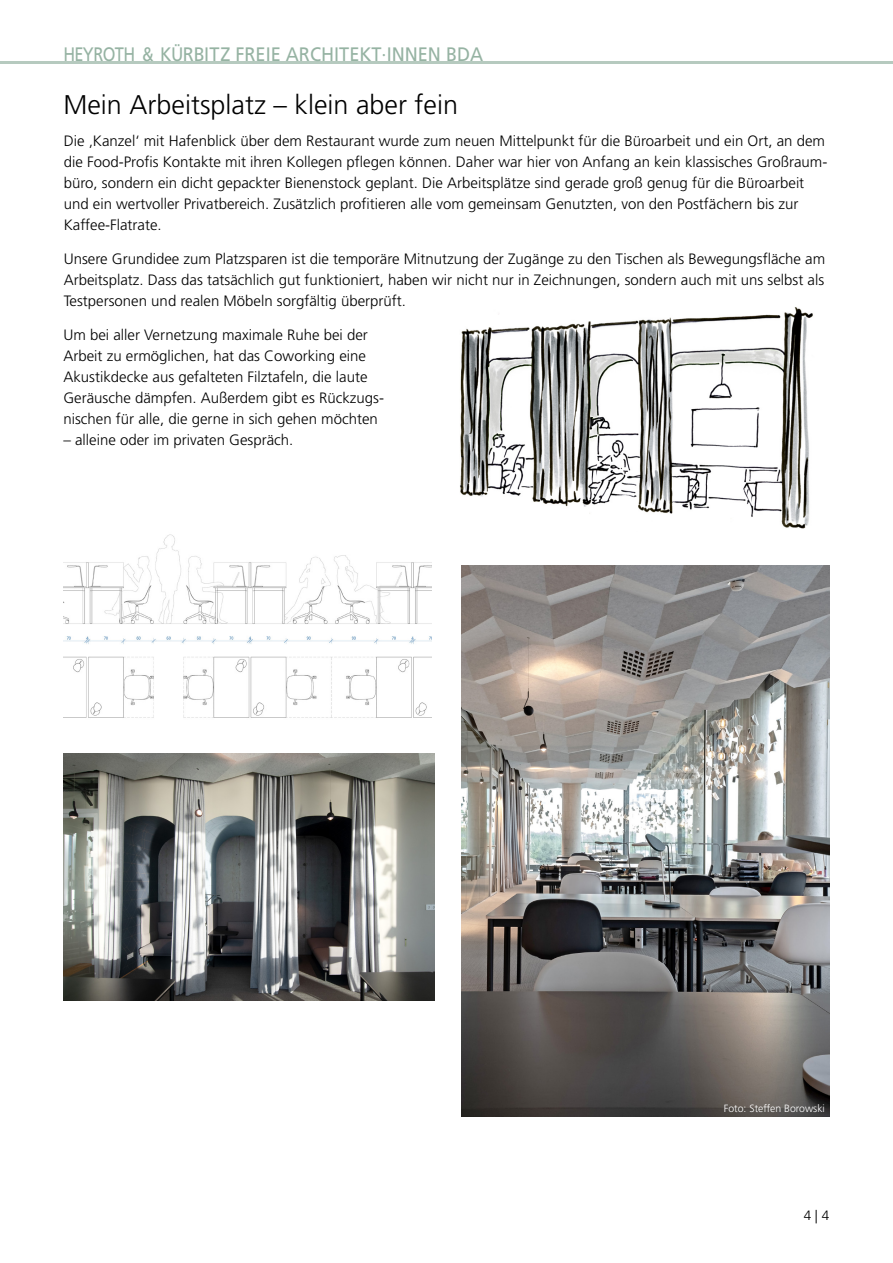
<style>
.page{position:relative;width:893px;height:1263px;background:#fff}
.page>*{position:absolute;margin:0;border:0;box-sizing:border-box;transform-origin:0 0}
.t1{font:300 27px "Frutiger LT Pro";color:#000}
.t2{font:19.5px "Frutiger LT Pro";color:#96b3a3;scale:.84 1}
.t3{font:300 15px/21px "Frutiger LT Pro";color:#000}
.t4{font:300 13.5px "Frutiger LT Pro";color:#000}
.t5{font:300 10.5px "Frutiger LT Pro";color:#fff}
</style>
<div class="page">
<hr style="left:0;top:61px;width:893px;height:3px;background:#b6cabf">
<img style="left:461px;top:565px;width:368px;height:551px">
<img style="left:64px;top:534px;width:367px;height:184px">
<img style="left:64px;top:753px;width:370px;height:248px">
<img style="left:460px;top:307px;width:353px;height:222px">
<h2 class="t2" style="left:63px;top:43px;width:501px">HEYROTH &amp; KÜRBITZ FREIE ARCHITEKT·INNEN BDA</h2>
<p class="t1" style="left:63px;top:89px;width:396px">Mein Arbeitsplatz – klein aber fein</p>
<p class="t3" style="left:64px;top:131px;width:765px">Die ‚Kanzel‘ mit Hafenblick über dem Restaurant wurde zum neuen Mittelpunkt für die Büroarbeit und ein Ort, an dem die Food-Profis Kontakte mit ihren Kollegen pflegen können. Daher war hier von Anfang an kein klassisches Großraum&shy;büro, sondern ein dicht gepackter Bienenstock geplant. Die Arbeitsplätze sind gerade groß genug für die Büroarbeit und ein wertvoller Privatbereich. Zusätzlich profitieren alle vom gemeinsam Genutzten, von den Postfächern bis zur Kaffee-Flatrate.</p>
<p class="t3" style="left:64px;top:248px;width:763px;text-align:justify">Unsere Grundidee zum Platzsparen ist die temporäre Mitnutzung der Zugänge zu den Tischen als Bewegungsfläche am Arbeitsplatz. Dass das tatsächlich gut funktioniert, haben wir nicht nur in Zeichnungen, sondern auch mit uns selbst als Testpersonen und realen Möbeln sorgfältig überprüft.</p>
<p class="t3" style="left:63px;top:325px;width:322px">Um bei aller Vernetzung maximale Ruhe bei der Arbeit zu ermöglichen, hat das Coworking eine Akustikdecke aus gefalteten Filztafeln, die laute Geräusche dämpfen. Außerdem gibt es Rückzugs&shy;nischen für alle, die gerne in sich gehen möchten</p>
<p class="t3" style="left:63px;top:430px;width:232px">– alleine oder im privaten Gespräch.</p>
<p class="t5" style="left:724px;top:1102px;width:103px">Foto: Steffen Borowski</p>
<p class="t4" style="left:804px;top:1207px;width:27px">4 | 4</p>
</div>
